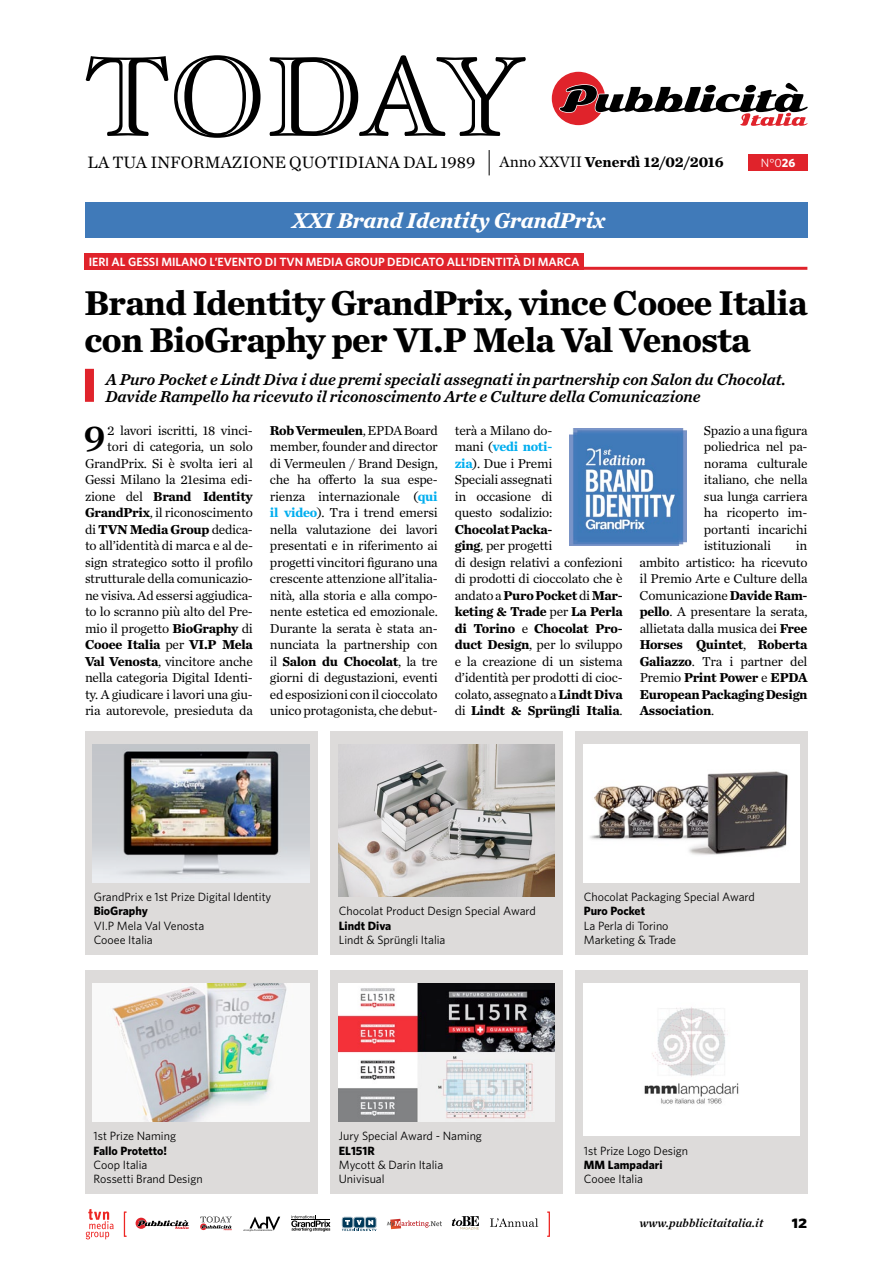
<style>
.page{position:relative;width:893px;height:1263px;background:#fff}
.page>*{position:absolute;margin:0;border:0;box-sizing:border-box;transform-origin:0 0}
.t1{font:38.55px "Chronicle Text G1 Semi";color:#000}
.t2{font:700 36px/37.5px "Chronicle Text G1";letter-spacing:-.02em;color:#000}
.t3{font:italic 700 22.5px "Chronicle Text G1";color:#fff}
.t4{font:18px "Whitney Bold SC";color:#000}
.t5{font:17.25px "Chronicle Text G1";color:#000}
.t6{font:italic 16.5px/16.5px "Chronicle Text G4 Semi";color:#000}
.t7{font:700 15px "Chronicle Text G1";color:#000}
.t8{font:13.5px/16.5px "Chronicle Text G1";letter-spacing:-.02em;color:#000;text-align:justify}
.t9{font:12px/14.4px "Whitney";color:#000}
.t10{font:600 12px "Whitney";color:#fff}
.t11{font:700 12px "Whitney";color:#000}
.t12{font:italic 12px "Chronicle Text G1 Semi";color:#000}
.t13{font:12px "Whitney";color:#fff}
.s1{font-weight:400;font-size:15.75px}
.s2{font-weight:700}
.s3{font-weight:700;color:#00aeef}
</style>
<div class="page">
<div style="left:748px;top:155px;width:60px;height:16px;background:#e0232b"></div>
<svg style="left:86px;top:55px;width:440px;height:83px"></svg>
<svg style="left:489px;top:150px;width:1px;height:25px"></svg>
<svg style="left:342px;top:1217px;width:34px;height:14px"></svg>
<svg style="left:387px;top:1219px;width:55px;height:10px"></svg>
<svg style="left:490px;top:1218px;width:48px;height:9px"></svg>
<svg style="left:86px;top:1209px;width:28px;height:30px"></svg>
<svg style="left:124px;top:1211px;width:3px;height:26px"></svg>
<svg style="left:547px;top:1211px;width:3px;height:26px"></svg>
<svg style="left:243px;top:1216px;width:37px;height:15px"></svg>
<svg style="left:291px;top:1215px;width:39px;height:16px"></svg>
<hr style="left:292px;top:1219px;width:38px;height:1px;background:#000">
<svg style="left:452px;top:1216px;width:27px;height:13px"></svg>
<svg style="left:136px;top:1218px;width:53px;height:11px"></svg>
<svg style="left:200px;top:1216px;width:32px;height:14px"></svg>
<svg style="left:552px;top:72px;width:256px;height:54px"></svg>
<div style="left:85px;top:202px;width:723px;height:36px;background:#407ab9"></div>
<div style="left:85px;top:731px;width:233px;height:224px;background:#dddbda"></div>
<img style="left:93px;top:744px;width:216px;height:138px">
<div style="left:85px;top:971px;width:233px;height:223px;background:#dddbda"></div>
<img style="left:93px;top:983px;width:216px;height:138px">
<div style="left:330px;top:971px;width:233px;height:223px;background:#dddbda"></div>
<img style="left:338px;top:983px;width:216px;height:138px">
<hr style="left:85px;top:267px;width:722px;height:3px;background:#e0232b">
<div style="left:84px;top:253px;width:500px;height:17px;background:#e0232b"></div>
<div style="left:330px;top:731px;width:233px;height:224px;background:#dddbda"></div>
<img style="left:338px;top:744px;width:216px;height:152px">
<div style="left:575px;top:731px;width:233px;height:224px;background:#dddbda"></div>
<div style="left:583px;top:744px;width:216px;height:138px;background:#fff"></div>
<img style="left:590px;top:771px;width:198px;height:84px">
<img style="left:569px;top:428px;width:118px;height:117px">
<div style="left:575px;top:971px;width:233px;height:223px;background:#dddbda"></div>
<img style="left:583px;top:983px;width:216px;height:152px">
<div style="left:85px;top:369px;width:9px;height:33px;background:#e0232b"></div>
<p class="t5" style="left:87px;top:150px;width:389px">LA TUA INFORMAZIONE QUOTIDIANA DAL 1989</p>
<p class="t7" style="left:500px;top:150px;width:226px"><span class="s1">Anno XXVII</span> Venerdì 12/02/2016</p>
<p class="t13" style="left:761px;top:155px;width:36px">N°0<span class="s2">26</span></p>
<h3 class="t3" style="left:292px;top:202px;width:315px">XXI Brand Identity GrandPrix</h3>
<p class="t10" style="left:89px;top:255px;width:492px">I ERI AL GESSI MILANO L’EVENTO DI TVN MEDIA GROUP DEDICATO ALL’IDENTITÀ DI MARCA</p>
<h2 class="t2" style="left:84px;top:282px;width:724px">Brand Identity GrandPrix, vince Cooee Italia con BioGraphy per VI.P Mela Val Venosta</h2>
<p class="t6" style="left:105px;top:371px;width:682px">A Puro Pocket e Lindt Diva i due premi speciali assegnati in partnership con Salon du Chocolat.<br>Davide Rampello ha ricevuto il riconoscimento Arte e Culture della Comunicazione</p>
<p class="t8" style="left:85px;top:421px;width:169px;text-align:right">2 lavori iscritti, 18 vinci&shy;tori di categoria, un solo<br>GrandPrix. Si è svolta ieri al<br>Gessi Milano la 21esima edi&shy;zione del <span class="s2">Brand Identity<br>GrandPrix</span>, il riconoscimento di <span class="s2">TVN Media Group</span> dedica&shy;to all’identità di marca e al de&shy;sign strategico sotto il profilo strutturale della comunicazio&shy;ne visiva. Ad essersi aggiudica&shy;to lo scranno più alto del Pre&shy;mio il progetto <span class="s2">BioGraphy</span> di<br><span class="s2">Cooee Italia</span> per <span class="s2">VI.P Mela<br>Val Venosta</span>, vincitore anche nella categoria Digital Identi&shy;ty. A giudicare i lavori una giu&shy;ria autorevole, presieduta da</p>
<p class="t8" style="left:270px;top:421px;width:169px"><span class="s2">RobVermeulen</span>, EPDA Board member, founder and director di Vermeulen / Brand Design, che ha offerto la sua espe&shy;rienza internazionale (<span class="s3">qui il video</span>). Tra i trend emersi nella valutazione dei lavori presentati e in riferimento ai progetti vincitori figurano una crescente attenzione all’italia&shy;nità, alla storia e alla compo&shy;nente estetica ed emozionale.<br>Durante la serata è stata an&shy;nunciata la partnership con il <span class="s2">Salon du Chocolat</span>, la tre giorni di degustazioni, eventi ed esposizioni con il cioccolato unico protagonista, che debut-</p>
<p class="t8" style="left:455px;top:421px;width:99px">terà a Milano do&shy;mani (<span class="s3">vedi noti&shy;zia</span>). Due i Premi Speciali assegnati in occasione di questo sodalizio:</p>
<h1 class="t1" style="left:83px;top:408px;width:23px">9</h1>
<p class="t8" style="left:455px;top:520px;width:169px;text-align:left"><span class="s2">ChocolatPacka-<br>ging</span>, per progetti<br>di design relativi a confezioni di prodotti di cioccolato che è andato a <span class="s2">PuroPocket</span> di <span class="s2">Mar&shy;keting &amp; Trade</span> per <span class="s2">La Perla di Torino</span> e <span class="s2">Chocolat Pro&shy;duct Design</span>, per lo sviluppo e la creazione di un sistema d’identità per prodotti di cioc&shy;colato, assegnato a <span class="s2">LindtDiva </span>di <span class="s2">Lindt &amp; Sprüngli Italia</span>.</p>
<p class="t8" style="left:704px;top:421px;width:105px">Spazio a una figura poliedrica nel pa&shy;norama culturale italiano, che nella sua lunga carriera ha ricoperto im&shy;portanti incarichi istituzionali</p>
<p class="t8" style="left:640px;top:537px;width:169px;text-indent:156px">in ambito artistico: ha ricevuto il Premio Arte e Culture della Comunicazione <span class="s2">Davide Ram&shy;pello</span>. A presentare la serata, allietata dalla musica dei <span class="s2">Free Horses Quintet</span>, <span class="s2">Roberta Galiazzo</span>. Tra i partner del Premio <span class="s2">Print Power</span> e <span class="s2">EPDA EuropeanPackaging Design Association</span>.</p>
<p class="t9" style="left:94px;top:889px;width:179px">GrandPrix e 1st Prize Digital I dentity</p>
<p class="t11" style="left:94px;top:904px;width:56px">BioGraphy</p>
<p class="t9" style="left:94px;top:918px;width:112px">VI .P Mela Val Venosta<br>Cooee I talia</p>
<p class="t9" style="left:339px;top:904px;width:199px">Chocolat Product Design Special Award</p>
<p class="t11" style="left:339px;top:918px;width:54px">Lindt Diva</p>
<p class="t9" style="left:339px;top:933px;width:108px">Lindt &amp; Sprüngli Italia</p>
<p class="t9" style="left:584px;top:889px;width:173px">Chocolat Packaging Special Award</p>
<p class="t11" style="left:584px;top:904px;width:63px">Puro Pocket</p>
<p class="t9" style="left:584px;top:918px;width:94px">La Perla di Torino<br>Marketing &amp; Trade</p>
<p class="t9" style="left:94px;top:1129px;width:84px">1st Prize Naming</p>
<p class="t11" style="left:94px;top:1143px;width:75px">Fallo Protetto!</p>
<p class="t9" style="left:94px;top:1157px;width:111px">Coop Italia<br>Rossetti Brand Design</p>
<p class="t9" style="left:339px;top:1129px;width:145px">Jury Special Award - Naming</p>
<p class="t11" style="left:339px;top:1143px;width:37px">EL151R</p>
<p class="t9" style="left:339px;top:1157px;width:106px">Mycott &amp; Darin Italia<br>U nivisual</p>
<p class="t9" style="left:584px;top:1143px;width:106px">1st Prize Logo Design</p>
<p class="t11" style="left:584px;top:1157px;width:80px">MM Lampadari</p>
<p class="t9" style="left:584px;top:1172px;width:61px">Cooee I talia</p>
<p class="t12" style="left:639px;top:1213px;width:126px">www.pubblicitaitalia.it</p>
<h3 class="t4" style="left:792px;top:1210px;width:17px">12</h3>
</div>
